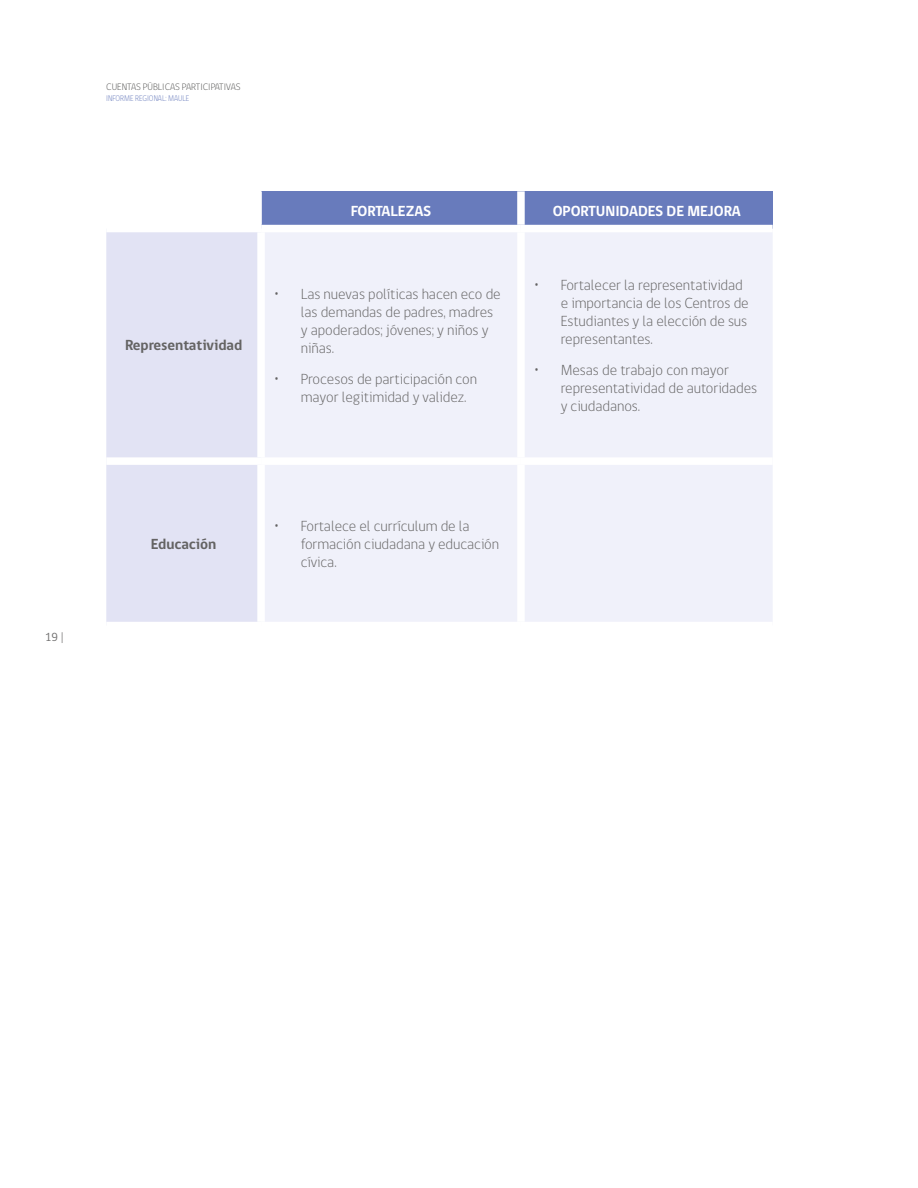
<style>
.page{position:relative;width:918px;height:1188px;background:#fff}
.page>*{position:absolute;margin:0;border:0;box-sizing:border-box;transform-origin:0 0}
.t1{font:300 15px/18px "gob CL";letter-spacing:-.005em;color:#646363}
.t2{font:700 15px "gob CL";letter-spacing:-.005em;color:#fff}
.t3{font:700 15px "gob CL";letter-spacing:-.005em;color:#646363}
.t4{font:12px "gob CL";color:#706f6f}
.t5{font:300 9.6px "gob CL";color:#575756}
.t6{font:300 8.4px "gob CL";color:#687bbc;scale:.9 1}
.s1{font-family:"Open Sans"}
</style>
<div class="page">
<div style="left:261px;top:191px;width:260px;height:38px;background:#687bbc"></div>
<div style="left:521px;top:191px;width:252px;height:38px;background:#687bbc"></div>
<div style="left:106px;top:232px;width:151px;height:390px;background:#e2e3f4"></div>
<div style="left:265px;top:232px;width:508px;height:390px;background:#f0f1fa"></div>
<hr style="left:260px;top:191px;width:2px;height:34px;background:#fff">
<div style="left:517px;top:191px;width:8px;height:34px;background:#fff"></div>
<div style="left:261px;top:225px;width:260px;height:7px;background:#fff"></div>
<div style="left:521px;top:225px;width:252px;height:7px;background:#fff"></div>
<div style="left:517px;top:232px;width:8px;height:225px;background:#fff"></div>
<div style="left:517px;top:465px;width:8px;height:157px;background:#fff"></div>
<div style="left:106px;top:457px;width:155px;height:8px;background:#fff"></div>
<div style="left:261px;top:457px;width:260px;height:8px;background:#fff"></div>
<div style="left:521px;top:457px;width:252px;height:8px;background:#fff"></div>
<p class="t4" style="left:45px;top:629px;width:21px">19 |</p>
<p class="t5" style="left:106px;top:80px;width:136px">CUENTAS PÚBLICAS PARTICIPATIVAS</p>
<p class="t6" style="left:106px;top:93px;width:94px">INFORME REGIONAL: MAULE</p>
<p class="t3" style="left:125px;top:335px;width:119px">Representatividad</p>
<p class="t2" style="left:351px;top:200px;width:82px">FORTALEZAS</p>
<p class="t2" style="left:553px;top:200px;width:190px">OPORTUNIDADES DE MEJORA</p>
<p class="t1" style="left:301px;top:286px;width:201px;text-indent:-27px"><span class="s1">•</span> Las nuevas políticas hacen eco de las demandas de padres, madres y apoderados; jóvenes; y niños y niñas.</p>
<p class="t1" style="left:301px;top:370px;width:178px;text-indent:-27px"><span class="s1">•</span> Procesos de participación con mayor legitimidad y validez.</p>
<p class="t1" style="left:561px;top:277px;width:189px;text-indent:-27px"><span class="s1">•</span> Fortalecer la representatividad e importancia de los Centros de<br>Estudiantes y la elección de sus representantes.</p>
<p class="t1" style="left:561px;top:361px;width:198px;text-indent:-27px"><span class="s1">•</span> Mesas de trabajo con mayor representatividad de autoridades y ciudadanos.</p>
<p class="t3" style="left:151px;top:534px;width:67px">Educación</p>
<p class="t1" style="left:301px;top:518px;width:200px;text-indent:-27px"><span class="s1">•</span> Fortalece el currículum de la formación ciudadana y educación cívica.</p>
</div>
